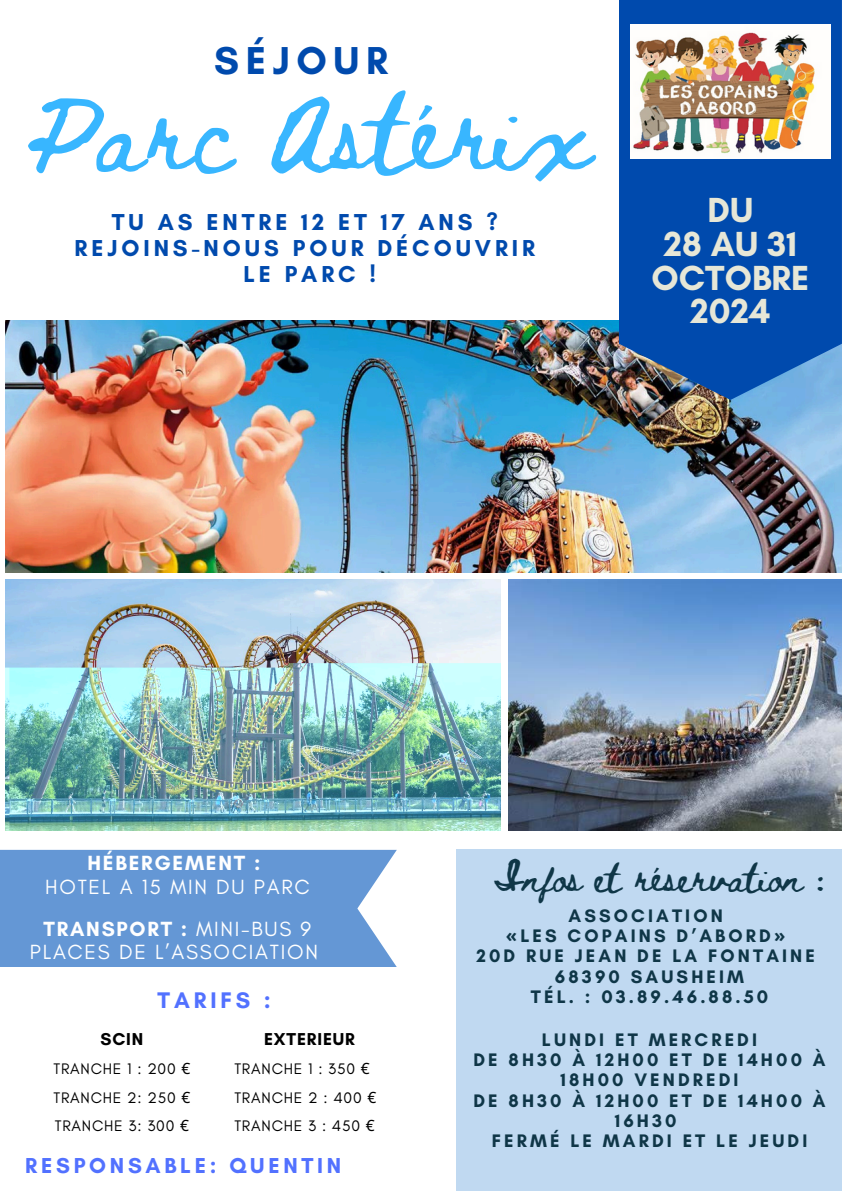
<style>
.page{position:relative;width:842px;height:1191px;background:#fff}
.page>*{position:absolute;margin:0;border:0;box-sizing:border-box;transform-origin:0 0}
.t1{font:76.4px "Beth Ellen";color:#38b6ff}
.t2{font:700 39.6px "Glacial Indifference";letter-spacing:.17em;color:#004aad}
.t3{font:700 35.5px/33.8px "Glacial Indifference";color:#e7e7d7;text-align:center}
.t4{font:27.8px "Beth Ellen";color:#0f3647}
.t5{font:700 23.5px/26.2px "Glacial Indifference";letter-spacing:.17em;color:#004aad;text-align:center}
.t6{font:700 23px "Glacial Indifference";letter-spacing:.17em;color:#5271ff}
.t7{font:700 22px "Glacial Indifference";letter-spacing:.17em;color:#5271ff}
.t8{font:20.9px/23.2px "Glacial Indifference";letter-spacing:.085em;color:#fff;text-align:center}
.t9{font:700 18.5px/20.2px "Glacial Indifference";letter-spacing:.17em;color:#0f3647;text-align:center}
.t10{font:700 17.5px "Glacial Indifference";letter-spacing:.05em;color:#000}
.t11{font:15.5px "Glacial Indifference";letter-spacing:.05em;color:#000}
.s1{font-weight:700}
.s2{font-family:"Noto Sans"}
</style>
<div class="page">
<div style="left:0;top:849px;width:397px;height:118px;background:#6497d5"></div>
<img style="left:6px;top:579px;width:495px;height:251px">
<img style="left:508px;top:579px;width:334px;height:251px">
<img style="left:6px;top:320px;width:836px;height:252px">
<svg style="left:619px;top:0;width:223px;height:400px;fill:#004aad"></svg>
<div style="left:456px;top:849px;width:386px;height:341px;background:#c0d9f1"></div>
<img style="left:630px;top:24px;width:200px;height:134px">
<p class="t2" style="left:214px;top:36px;width:175px">SÉJOUR</p>
<p class="t1" style="left:27px;top:98px;width:564px">Parc Astérix</p>
<p class="t5" style="left:74px;top:208px;width:462px">TU AS ENTRE 12 ET 17 ANS ?<br>REJOINS-NOUS POUR DÉCOUVRIR<br>LE PARC !</p>
<h5 class="t3" style="left:652px;top:193px;width:159px">DU<br>28 AU 31<br>OCTOBRE<br>2024</h5>
<p class="t8" style="left:45px;top:851px;width:266px"><span class="s1">HÉBERGEMENT :<br></span>HOTEL A 15 MIN DU PARC</p>
<p class="t8" style="left:30px;top:916px;width:290px"><span class="s1">TRANSPORT :</span> MINI-BUS 9<br>PLACES DE L’ASSOCIATION</p>
<p class="t6" style="left:158px;top:986px;width:115px">TARIFS :</p>
<p class="t10" style="left:100px;top:1028px;width:44px">SCIN</p>
<p class="t11" style="left:53px;top:1059px;width:139px">TRANCHE 1 : 200 <span class="s2">€</span></p>
<p class="t11" style="left:53px;top:1087px;width:139px">TRANCHE 2: 250 <span class="s2">€</span></p>
<p class="t11" style="left:55px;top:1116px;width:136px">TRANCHE 3: 300 <span class="s2">€</span></p>
<p class="t10" style="left:264px;top:1028px;width:92px">EXTERIEUR</p>
<p class="t11" style="left:234px;top:1059px;width:137px">TRANCHE 1 : 350 <span class="s2">€</span></p>
<p class="t11" style="left:234px;top:1087px;width:143px">TRANCHE 2 : 400 <span class="s2">€</span></p>
<h4 class="t11" style="left:234px;top:1116px;width:142px">TRANCHE 3 : 450 <span class="s2">€</span></h4>
<p class="t7" style="left:25px;top:1152px;width:317px">RESPONSABLE: QUENTIN</p>
<p class="t4" style="left:493px;top:864px;width:333px">Infos et réservation :</p>
<p class="t9" style="left:569px;top:905px;width:156px">ASSOCIATION</p>
<h3 class="t9" style="left:506px;top:925px;width:281px"><span class="s2">«</span>LES COPAINS D’ABORD<span class="s2">»</span></h3>
<h2 class="t9" style="left:476px;top:945px;width:340px">20D RUE JEAN DE LA FONTAINE</h2>
<h1 class="t9" style="left:555px;top:966px;width:191px">68390 SAUSHEIM</h1>
<h5 class="t9" style="left:531px;top:986px;width:239px">TÉ L. : 03.89.46.88.50</h5>
<h6 class="t9" style="left:542px;top:1029px;width:217px">LUNDI ET MERCREDI</h6>
<h6 class="t9" style="left:473px;top:1049px;width:347px">DE 8H30 À 12H00 ET DE 14H00 À<br>18H00 VENDREDI</h6>
<h5 class="t9" style="left:473px;top:1089px;width:347px">DE 8H30 À 12H00 ET DE 14H00 À<br>16H30</h5>
<p class="t9" style="left:492px;top:1130px;width:317px">FERMÉ LE MARDI ET LE JEUDI</p>
</div>
